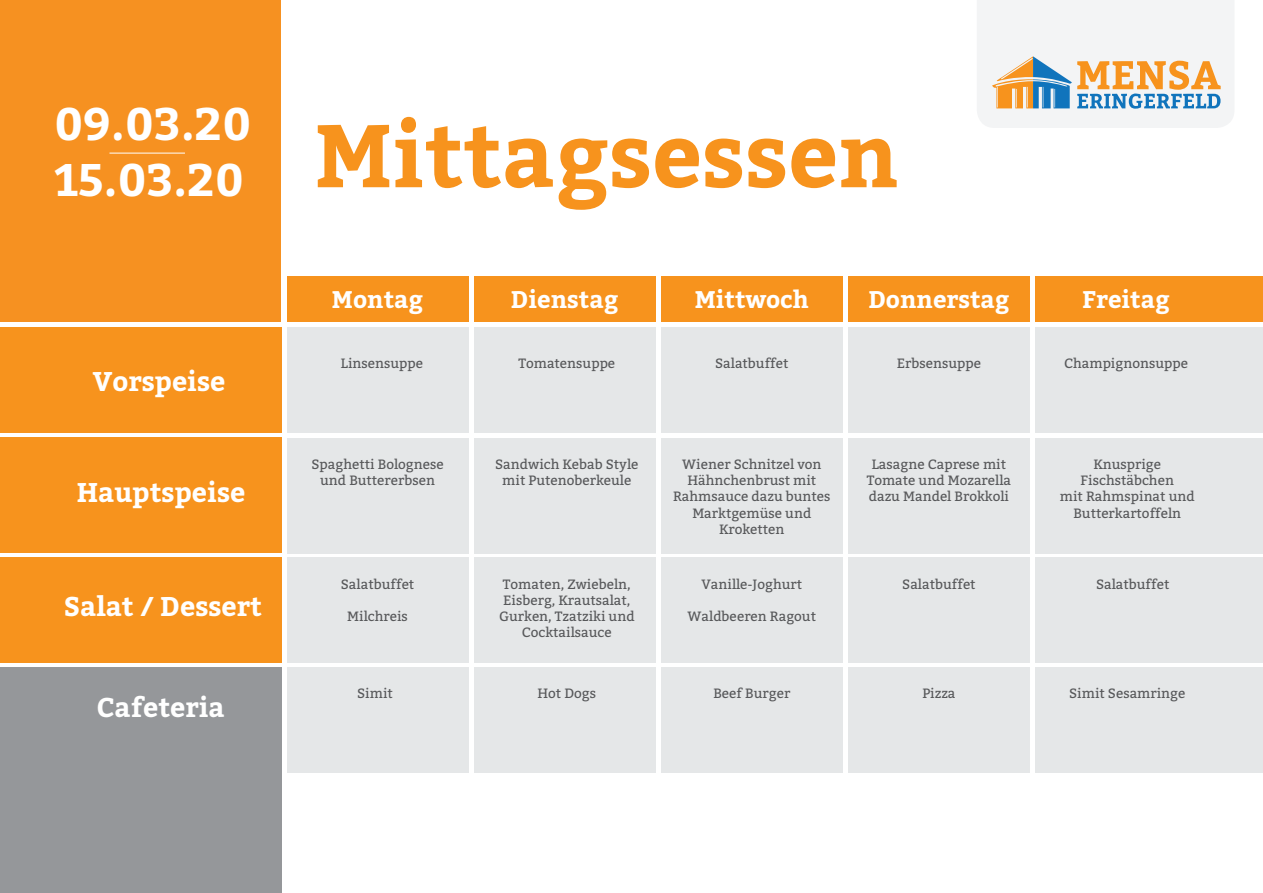
<style>
.page{position:relative;width:1263px;height:893px;background:#fff}
.page>*{position:absolute;margin:0;border:0;box-sizing:border-box;transform-origin:0 0}
.t1{font:700 88.5px "Bitter";color:#f7931d}
.t2{font:700 45.3px/56.2px "Bitter";color:#fff}
.t3{font:700 27px "Bitter";color:#fff}
.t4{font:700 24px "Bitter";color:#fff}
.t5{font:13.5px/16.2px "Bitter";color:#57585a;text-align:center}
</style>
<div class="page">
<div style="left:0;top:0;width:281px;height:322px;background:#f69121"></div>
<svg style="left:977px;top:0;width:257px;height:128px"></svg>
<hr style="left:109px;top:153px;width:76px;height:1px;background:#fff">
<div style="left:287px;top:276px;width:181px;height:46px;background:#f7931d"></div>
<div style="left:474px;top:276px;width:181px;height:46px;background:#f7931d"></div>
<div style="left:661px;top:276px;width:181px;height:46px;background:#f7931d"></div>
<div style="left:848px;top:276px;width:181px;height:46px;background:#f7931d"></div>
<div style="left:1035px;top:276px;width:228px;height:46px;background:#f7931d"></div>
<div style="left:0;top:327px;width:281px;height:105px;background:#f7931d"></div>
<div style="left:287px;top:327px;width:181px;height:105px;background:#e5e7e8"></div>
<div style="left:474px;top:327px;width:181px;height:105px;background:#e5e7e8"></div>
<div style="left:661px;top:327px;width:181px;height:105px;background:#e5e7e8"></div>
<div style="left:848px;top:327px;width:181px;height:105px;background:#e5e7e8"></div>
<div style="left:1035px;top:327px;width:228px;height:105px;background:#e5e7e8"></div>
<div style="left:0;top:437px;width:282px;height:116px;background:#f7931d"></div>
<div style="left:287px;top:438px;width:181px;height:115px;background:#e5e7e8"></div>
<div style="left:474px;top:438px;width:181px;height:115px;background:#e5e7e8"></div>
<div style="left:661px;top:438px;width:181px;height:115px;background:#e5e7e8"></div>
<div style="left:848px;top:438px;width:181px;height:115px;background:#e5e7e8"></div>
<div style="left:1035px;top:438px;width:228px;height:115px;background:#e5e7e8"></div>
<div style="left:0;top:557px;width:281px;height:106px;background:#f7931d"></div>
<div style="left:0;top:667px;width:281px;height:226px;background:#95979a"></div>
<div style="left:287px;top:557px;width:181px;height:106px;background:#e5e7e8"></div>
<div style="left:287px;top:667px;width:181px;height:106px;background:#e5e7e8"></div>
<div style="left:474px;top:557px;width:181px;height:106px;background:#e5e7e8"></div>
<div style="left:474px;top:667px;width:181px;height:106px;background:#e5e7e8"></div>
<div style="left:661px;top:557px;width:181px;height:106px;background:#e5e7e8"></div>
<div style="left:661px;top:667px;width:181px;height:106px;background:#e5e7e8"></div>
<div style="left:848px;top:557px;width:181px;height:106px;background:#e5e7e8"></div>
<div style="left:848px;top:667px;width:181px;height:106px;background:#e5e7e8"></div>
<div style="left:1035px;top:557px;width:228px;height:106px;background:#e5e7e8"></div>
<div style="left:1035px;top:667px;width:228px;height:106px;background:#e5e7e8"></div>
<h2 class="t2" style="left:54px;top:95px;width:199px">09.03.20<br>15.03.20</h2>
<h3 class="t3" style="left:93px;top:361px;width:134px">Vorspeise</h3>
<h3 class="t3" style="left:77px;top:472px;width:170px">Hauptspeise</h3>
<h3 class="t3" style="left:64px;top:586px;width:200px">Salat / Dessert</h3>
<h3 class="t3" style="left:97px;top:687px;width:130px">Cafeteria</h3>
<h1 class="t1" style="left:315px;top:88px;width:586px">Mittagsessen</h1>
<h3 class="t4" style="left:332px;top:281px;width:93px">Montag</h3>
<h3 class="t4" style="left:511px;top:281px;width:109px">Dienstag</h3>
<h3 class="t4" style="left:1082px;top:281px;width:89px">Freitag</h3>
<h3 class="t4" style="left:695px;top:281px;width:116px">Mittwoch</h3>
<h3 class="t4" style="left:868px;top:281px;width:143px">Donnerstag</h3>
<p class="t5" style="left:715px;top:354px;width:75px">Salatbuffet</p>
<p class="t5" style="left:341px;top:354px;width:84px">Linsensuppe</p>
<p class="t5" style="left:518px;top:354px;width:98px">Tomatensuppe</p>
<p class="t5" style="left:1064px;top:354px;width:125px">Champignonsuppe</p>
<p class="t5" style="left:897px;top:354px;width:86px">Erbsensuppe</p>
<p class="t5" style="left:312px;top:456px;width:134px">Spaghetti Bolognese und Buttererbsen</p>
<p class="t5" style="left:673px;top:456px;width:159px">Wiener Schnitzel von<br>Hähnchenbrust mit<br>Rahmsauce dazu buntes<br>Marktgemüse und<br>Kroketten</p>
<p class="t5" style="left:867px;top:456px;width:146px">Lasagne Caprese mit<br>Tomate und Mozarella dazu Mandel Brokkoli</p>
<p class="t5" style="left:1060px;top:456px;width:136px">Knusprige<br>Fischstäbchen<br>mit Rahmspinat und<br>Butterkartoffeln</p>
<p class="t5" style="left:495px;top:456px;width:145px">Sandwich Kebab Style mit Putenoberkeule</p>
<p class="t5" style="left:341px;top:575px;width:75px">Salatbuffet</p>
<p class="t5" style="left:347px;top:608px;width:62px">Milchreis</p>
<p class="t5" style="left:499px;top:575px;width:137px">Tomaten, Zwiebeln,<br>Eisberg, Krautsalat,<br>Gurken, Tzatziki und<br>Cocktailsauce</p>
<p class="t5" style="left:701px;top:575px;width:102px">Vanille-Joghurt</p>
<p class="t5" style="left:688px;top:608px;width:130px">Waldbeeren Ragout</p>
<p class="t5" style="left:902px;top:575px;width:75px">Salatbuffet</p>
<p class="t5" style="left:1096px;top:575px;width:75px">Salatbuffet</p>
<p class="t5" style="left:713px;top:685px;width:78px">Beef Burger</p>
<p class="t5" style="left:357px;top:685px;width:37px">Simit</p>
<p class="t5" style="left:537px;top:685px;width:60px">Hot Dogs</p>
<p class="t5" style="left:922px;top:685px;width:35px">Pizza</p>
<p class="t5" style="left:1069px;top:685px;width:118px">Simit Sesamringe</p>
</div>
